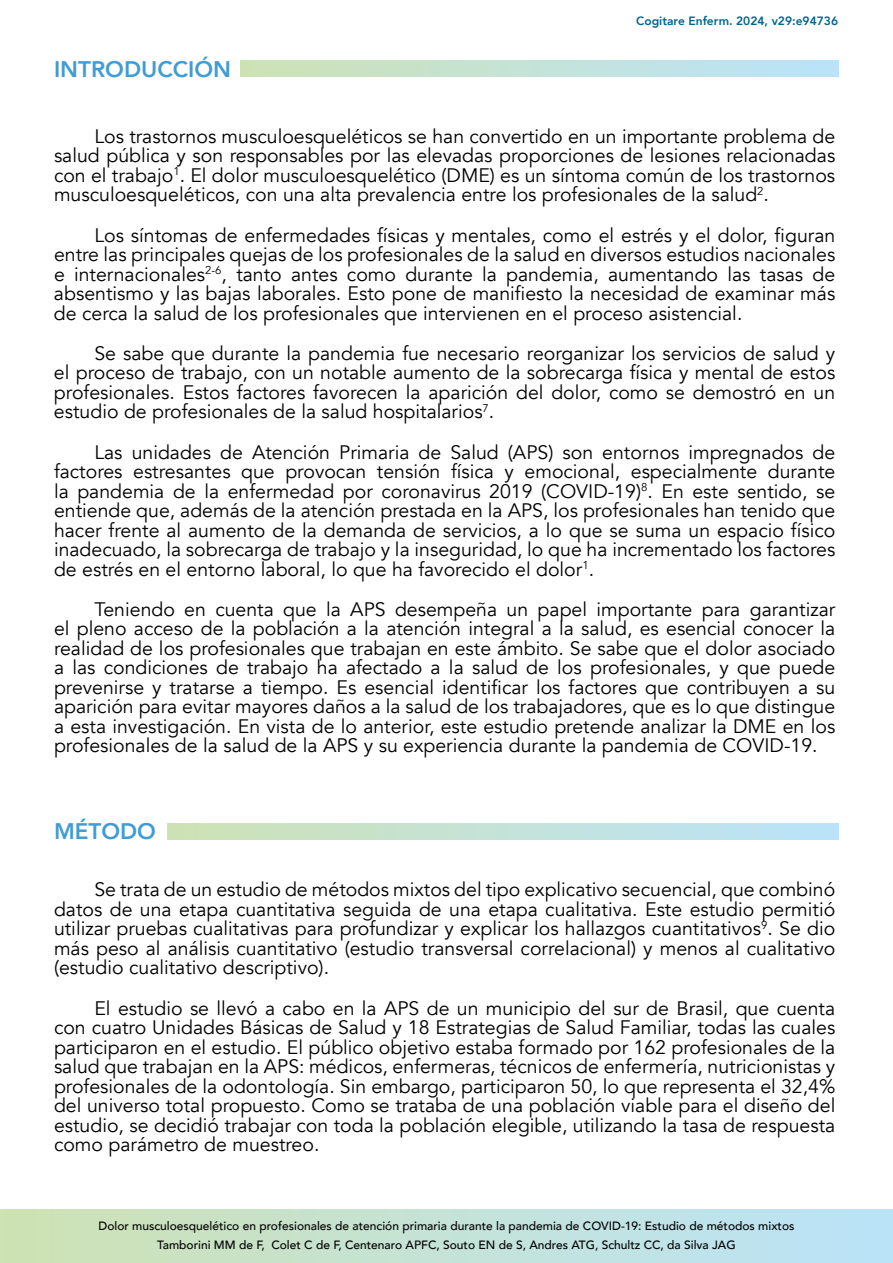
<style>
.page{position:relative;width:893px;height:1263px;background:#fff}
.page>*{position:absolute;margin:0;border:0;box-sizing:border-box;transform-origin:0 0}
.t1{font:800 22.5px "Avenir";color:#409cd4}
.t2{font:19.5px/19.5px "Avenir";color:#000;text-align:justify}
.t3{font:500 12px/18.6px "Avenir";color:#000;text-align:center}
.t4{font:800 12px "Avenir";color:#00658f}
</style>
<div class="page">
<svg style="left:0;top:1209px;width:893px;height:54px;background:#c4e2d6"></svg>
<div style="left:241px;top:60px;width:598px;height:17px;background:linear-gradient(to right,#cde2b5,#bae3fb)"></div>
<div style="left:167px;top:823px;width:672px;height:17px;background:linear-gradient(to right,#cee2b4,#bae3fb)"></div>
<p class="t1" style="left:54px;top:51px;width:179px">INTRODUCCIÓN</p>
<p class="t4" style="left:636px;top:12px;width:203px">Cogitare Enferm. 2024, v29:e94736</p>
<p class="t2" style="left:54px;top:127px;width:783px;text-indent:40px">Los trastornos musculoesqueléticos se han convertido en un importante problema de salud pública y son responsables por las elevadas proporciones de lesiones relacionadas con el trabajo<sup>1</sup>. El dolor musculoesquelético (DME) es un síntoma común de los trastornos musculoesqueléticos, con una alta prevalencia entre los profesionales de la salud<sup>2</sup>.</p>
<p class="t2" style="left:54px;top:225px;width:783px;text-indent:40px">Los síntomas de enfermedades físicas y mentales, como el estrés y el dolor, figuran entre las principales quejas de los profesionales de la salud en diversos estudios nacionales e internacionales<sup>2-6</sup>, tanto antes como durante la pandemia, aumentando las tasas de absentismo y las bajas laborales. Esto pone de manifiesto la necesidad de examinar más de cerca la salud de los profesionales que intervienen en el proceso asistencial.</p>
<p class="t2" style="left:54px;top:344px;width:783px;text-indent:40px">Se sabe que durante la pandemia fue necesario reorganizar los servicios de salud y el proceso de trabajo, con un notable aumento de la sobrecarga física y mental de estos profesionales. Estos factores favorecen la aparición del dolor, como se demostró en un estudio de profesionales de la salud hospitalarios<sup>7</sup>.</p>
<p class="t2" style="left:54px;top:442px;width:783px;text-indent:40px">Las unidades de Atención Primaria de Salud (APS) son entornos impregnados de factores estresantes que provocan tensión física y emocional, especialmente durante la pandemia de la enfermedad por coronavirus 2019 (COVID-19)<sup>8</sup>. En este sentido, se entiende que, además de la atención prestada en la APS, los profesionales han tenido que hacer frente al aumento de la demanda de servicios, a lo que se suma un espacio físico inadecuado, la sobrecarga de trabajo y la inseguridad, lo que ha incrementado los factores de estrés en el entorno laboral, lo que ha favorecido el dolor<sup>1</sup>.</p>
<p class="t2" style="left:54px;top:600px;width:783px;text-indent:40px">Teniendo en cuenta que la APS desempeña un papel importante para garantizar el pleno acceso de la población a la atención integral a la salud, es esencial conocer la realidad de los profesionales que trabajan en este ámbito. Se sabe que el dolor asociado a las condiciones de trabajo ha afectado a la salud de los profesionales, y que puede prevenirse y tratarse a tiempo. Es esencial identificar los factores que contribuyen a su aparición para evitar mayores daños a la salud de los trabajadores, que es lo que distingue a esta investigación. En vista de lo anterior, este estudio pretende analizar la DME en los profesionales de la salud de la APS y su experiencia durante la pandemia de COVID-19.</p>
<p class="t1" style="left:54px;top:814px;width:104px">MÉTODO</p>
<p class="t2" style="left:54px;top:880px;width:783px;text-indent:40px">Se trata de un estudio de métodos mixtos del tipo explicativo secuencial, que combinó datos de una etapa cuantitativa seguida de una etapa cualitativa. Este estudio permitió utilizar pruebas cualitativas para profundizar y explicar los hallazgos cuantitativos<sup>9</sup>. Se dio más peso al análisis cuantitativo (estudio transversal correlacional) y menos al cualitativo (estudio cualitativo descriptivo).</p>
<p class="t2" style="left:54px;top:998px;width:783px;text-indent:40px">El estudio se llevó a cabo en la APS de un municipio del sur de Brasil, que cuenta con cuatro Unidades Básicas de Salud y 18 Estrategias de Salud Familiar, todas las cuales participaron en el estudio. El público objetivo estaba formado por 162 profesionales de la salud que trabajan en la APS: médicos, enfermeras, técnicos de enfermería, nutricionistas y profesionales de la odontología. Sin embargo, participaron 50, lo que representa el 32,4% del universo total propuesto. Como se trataba de una población viable para el diseño del estudio, se decidió trabajar con toda la población elegible, utilizando la tasa de respuesta como parámetro de muestreo.</p>
<p class="t3" style="left:98px;top:1216px;width:698px">Dolor musculoesquelético en profesionales de atención primaria durante la pandemia de COVID-19: Estudio de métodos mixtos<br>Tamborini MM de F, Colet C de F, Centenaro APFC, Souto EN de S, Andres ATG, Schultz CC, da Silva JAG</p>
</div>
